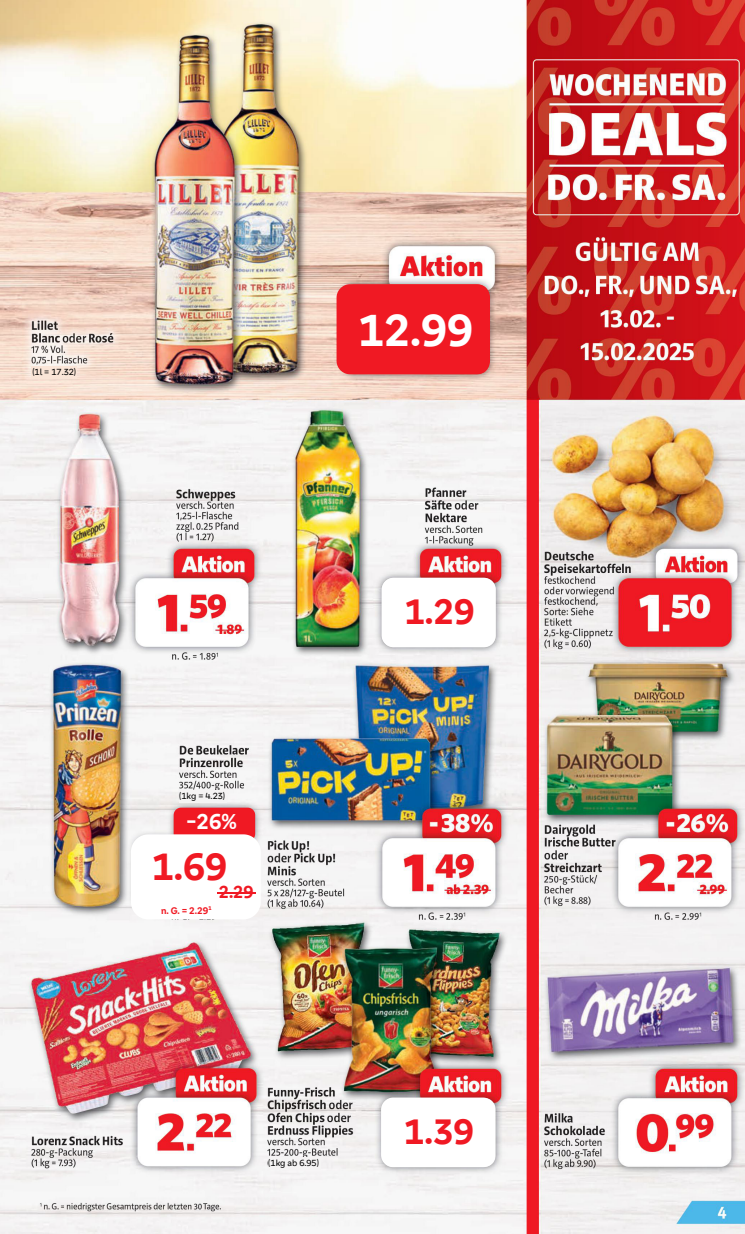
<style>
.page{position:relative;width:745px;height:1234px;background:#fff}
.page>*{position:absolute;margin:0;border:0;box-sizing:border-box;transform-origin:0 0}
.t1{font:700 46.35px "Genos GFG";color:#fff}
.t2{font:700 39.3px "Genos GFG";color:#f01923}
.t3{font:700 36.6px "Genos GFG";color:#f01923}
.t4{font:700 22.2px "Genos GFG";color:#fff}
.t5{font:700 9.9px "Genos GFG";color:#f01923}
.t6{font:9.15px "Genos GFG";color:#000}
</style>
<div class="page">
<img style="left:0;top:0;width:744px;height:1233px">
<div style="left:336px;top:284px;width:153px;height:90px;background:#f01923"></div>
<div style="left:32px;top:366px;width:45px;height:13px;background:#fae5d7"></div>
<svg style="left:381px;top:577px;width:114px;height:70px"></svg>
<svg style="left:381px;top:1097px;width:114px;height:69px"></svg>
<div style="left:267px;top:1156px;width:53px;height:13px;background:#f5f4f4"></div>
<svg style="left:131px;top:807px;width:129px;height:112px"></svg>
<hr style="left:217px;top:891px;width:38px;height:2px;background:#f01923">
<div style="left:178px;top:790px;width:48px;height:12px;background:#f5f4f4"></div>
<p class="t6" style="left:32px;top:367px;width:45px">(1l = 17.32)</p>
<h1 class="t1" style="left:358px;top:303px;width:116px">12.99</h1>
<p class="t6" style="left:179px;top:790px;width:47px">(1kg = 4.23)</p>
<h3 class="t4" style="left:186px;top:808px;width:52px">-26%</h3>
<h2 class="t2" style="left:152px;top:843px;width:103px">1.69<sub>2.29</sub></h2>
<p class="t5" style="left:161px;top:904px;width:52px">n. G. = 2.29¹</p>
<p class="t6" style="left:268px;top:1157px;width:52px">(1kg ab 6.95)</p>
<h3 class="t3" style="left:404px;top:590px;width:71px">1.29</h3>
<h3 class="t3" style="left:403px;top:1110px;width:71px">1.39</h3>
</div>
